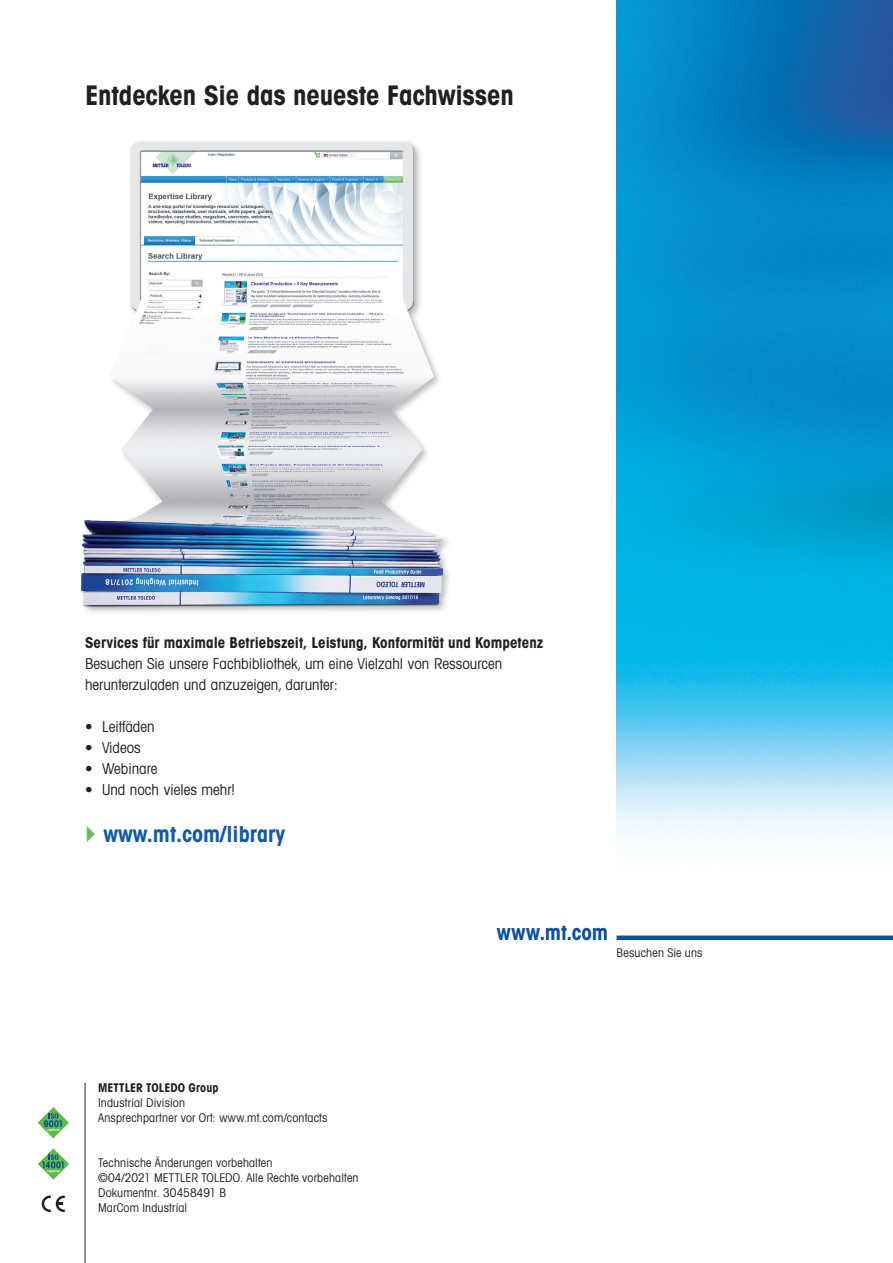
<style>
.page{position:relative;width:893px;height:1263px;background:#fff}
.page>*{position:absolute;margin:0;border:0;box-sizing:border-box;transform-origin:0 0}
._07_2_subhead_18_22{font:27px "Avant Gardefor MT Bd";letter-spacing:-.005em;color:#231f20}
.Lauf10_14{font:22.05px "Avant Gardefor MT Bd";color:#105aaa}
.Netlink_blue_bold_14{font:21px "Avant Gardefor MT Bd";letter-spacing:.01em;color:#0a4fa2}
.Lauf10_14-2{font:15px/21px "Avant Gardefor MT Bk";color:#231f20}
._10_Lead_with_bullet{font:15px "Avant Gardefor MT Bd";color:#231f20}
.Address_Info_Picto_T{font:12px "Avant Gardefor MT Bk";letter-spacing:.015em;color:#231f20}
.Address_Info_Picto_T-2{font:12px "Avant Gardefor MT Bd";letter-spacing:.005em;color:#231f20}
</style>
<div class="page">
<img style="left:80px;top:141px;width:369px;height:472px">
<div style="left:617px;top:935px;width:276px;height:5px;background:#0a4fa2"></div>
<hr style="left:85px;top:1083px;width:1px;height:180px;background:#231f20">
<img style="left:617px;top:0;width:276px;height:836px">
<svg style="left:38px;top:1148px;width:31px;height:32px"></svg>
<svg style="left:38px;top:1107px;width:31px;height:31px"></svg>
<svg style="left:42px;top:1195px;width:23px;height:17px"></svg>
<p class="_07_2_subhead_18_22" style="left:85px;top:78px;width:430px">Entdecken Sie das neueste Fachwissen</p>
<p class="_10_Lead_with_bullet" style="left:85px;top:633px;width:460px">Services für maximale Betriebszeit, Leistung, Konformität und Kompetenz</p>
<p class="Lauf10_14-2" style="left:85px;top:652px;width:419px">Besuchen Sie unsere Fachbibliothek, um eine Vielzahl von Ressourcen herunterzuladen und anzuzeigen, darunter:</p>
<p class="Lauf10_14-2" style="left:85px;top:715px;width:71px">• Leitfäden</p>
<p class="Lauf10_14-2" style="left:85px;top:736px;width:57px">• Videos</p>
<p class="Lauf10_14-2" style="left:85px;top:757px;width:74px">• Webinare</p>
<p class="Lauf10_14-2" style="left:85px;top:778px;width:151px">• Und noch vieles mehr!</p>
<p class="Lauf10_14" style="left:103px;top:820px;width:183px">www.mt.com/library</p>
<p class="Netlink_blue_bold_14" style="left:497px;top:919px;width:113px">www.mt.com</p>
<p class="Address_Info_Picto_T" style="left:617px;top:945px;width:88px">Besuchen Sie uns</p>
<p class="Address_Info_Picto_T-2" style="left:98px;top:1080px;width:122px">METTLER TOLEDO Group</p>
<p class="Address_Info_Picto_T" style="left:98px;top:1095px;width:88px">Industrial Division</p>
<p class="Address_Info_Picto_T" style="left:98px;top:1110px;width:231px">Ansprechpartner vor Ort: www.mt.com/contacts</p>
<p class="Address_Info_Picto_T" style="left:98px;top:1155px;width:176px">Technische Änderungen vorbehalten</p>
<p class="Address_Info_Picto_T" style="left:98px;top:1170px;width:262px">©04/2021 METTLER TOLEDO. Alle Rechte vorbehalten</p>
<p class="Address_Info_Picto_T" style="left:98px;top:1185px;width:129px">Dokumentnr. 30458491 B</p>
<p class="Address_Info_Picto_T" style="left:98px;top:1200px;width:91px">MarCom Industrial</p>
</div>
